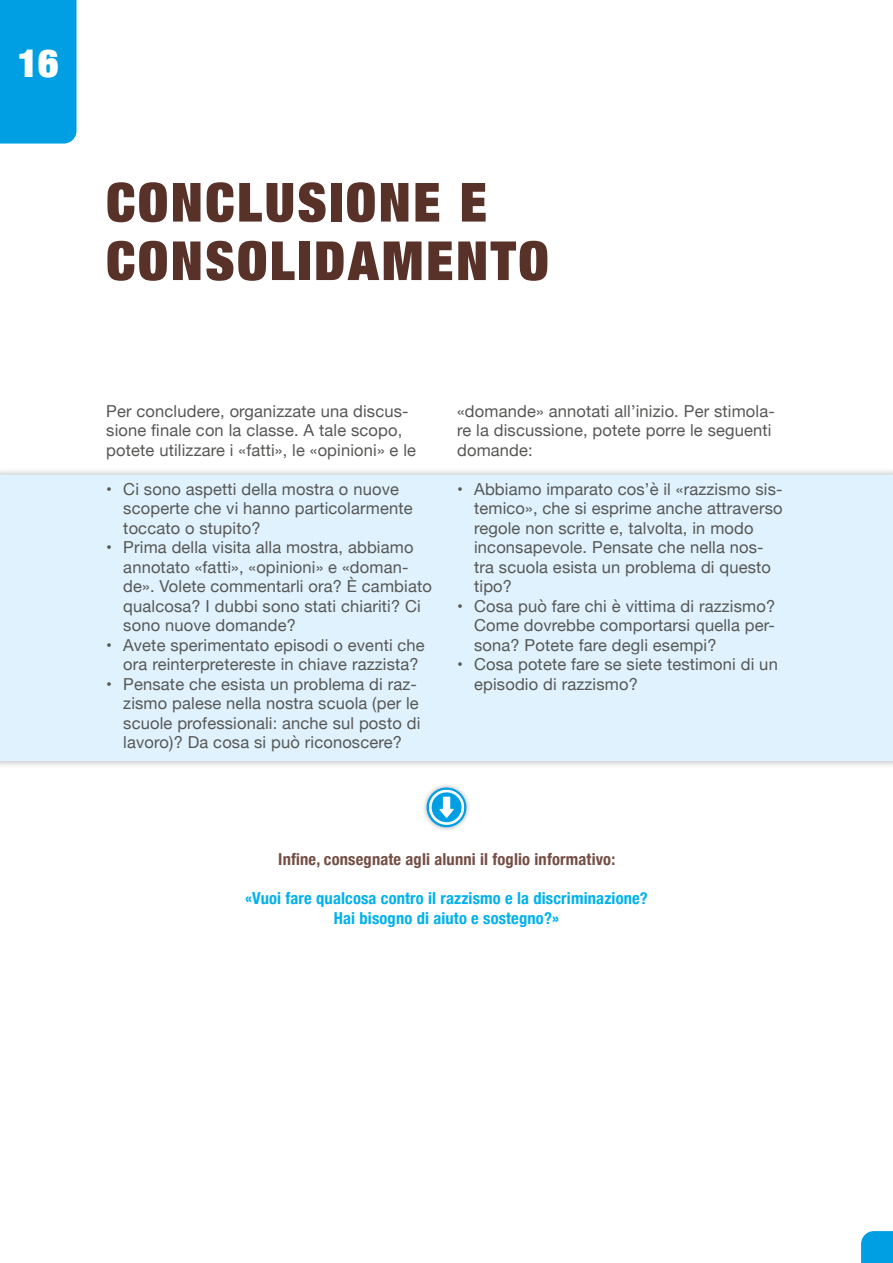
<style>
.page{position:relative;width:893px;height:1263px;background:#fff}
.page>*{position:absolute;margin:0;border:0;box-sizing:border-box;transform-origin:0 0}
.t1{font:900 expanded 54px/58.5px "Helvetica Neue";letter-spacing:.05em;color:#583129}
.t2{font:900 expanded 39px "Helvetica Neue";color:#fff}
.t3{font:16.5px/19.5px "Helvetica Neue";letter-spacing:.01em;color:#575756}
.t4{font:700 condensed 16.5px/19.5px "Helvetica Neue";letter-spacing:.01em;color:#00b1eb;text-align:center}
.t5{font:700 condensed 16.5px "Helvetica Neue";letter-spacing:.01em;color:#744e45}
</style>
<div class="page">
<div style="left:0;top:0;width:77px;height:144px;background:#009fe3"></div>
<svg style="left:861px;top:1231px;width:32px;height:32px"></svg>
<div style="left:0;top:467px;width:893px;height:302px;background:#000;opacity:.3"></div>
<div style="left:0;top:475px;width:893px;height:286px;background:#dff2fd"></div>
<div style="left:421px;top:782px;width:51px;height:50px;background:#000;opacity:.3"></div>
<svg style="left:427px;top:787px;width:39px;height:40px"></svg>
<svg style="left:429px;top:790px;width:35px;height:35px"></svg>
<h2 class="t2" style="left:18px;top:44px;width:42px">16</h2>
<h1 class="t1" style="left:106px;top:176px;width:444px">CONCLUSIONE E<br>CONSOLIDAMENTO</h1>
<p class="t3" style="left:106px;top:402px;width:311px">Per concludere, organizzate una discus&shy;sione finale con la classe. A tale scopo, potete utilizzare i «fatti», le «opinioni» e le</p>
<p class="t3" style="left:123px;top:480px;width:291px;text-indent:-17px">• Ci sono aspetti della mostra o nuove scoperte che vi hanno particolarmente toccato o stupito?</p>
<p class="t3" style="left:123px;top:538px;width:310px;text-indent:-17px">• Prima della visita alla mostra, abbiamo annotato «fatti», «opinioni» e «doman&shy;de». Volete commentarli ora? È cambiato qualcosa? I dubbi sono stati chiariti? Ci sono nuove domande?</p>
<p class="t3" style="left:123px;top:636px;width:303px;text-indent:-17px">• Avete sperimentato episodi o eventi che ora reinterpretereste in chiave razzista?</p>
<p class="t3" style="left:123px;top:675px;width:299px;text-indent:-17px">• Pensate che esista un problema di raz&shy;zismo palese nella nostra scuola (per le scuole professionali: anche sul posto di lavoro)? Da cosa si può riconoscere?</p>
<p class="t3" style="left:457px;top:402px;width:319px">«domande» annotati all’inizio. Per stimola&shy;re la discussione, potete porre le seguenti domande:</p>
<p class="t3" style="left:474px;top:480px;width:310px;text-indent:-17px">• Abbiamo imparato cos’è il «razzismo sis&shy;temico», che si esprime anche attraverso regole non scritte e, talvolta, in modo inconsapevole. Pensate che nella nos&shy;tra scuola esista un problema di questo tipo?</p>
<p class="t3" style="left:474px;top:597px;width:303px;text-align:justify;text-indent:-17px">• Cosa può fare chi è vittima di razzismo?<br>Come dovrebbe comportarsi quella per&shy;sona? Potete fare degli esempi?</p>
<p class="t3" style="left:474px;top:655px;width:305px;text-indent:-17px">• Cosa potete fare se siete testimoni di un episodio di razzismo?</p>
<p class="t5" style="left:278px;top:845px;width:339px">Infine, consegnate agli alunni il foglio informativo:</p>
<p class="t4" style="left:245px;top:887px;width:404px">«Vuoi fare qualcosa contro il razzismo e la discriminazione?<br>Hai bisogno di aiuto e sostegno?»</p>
</div>
